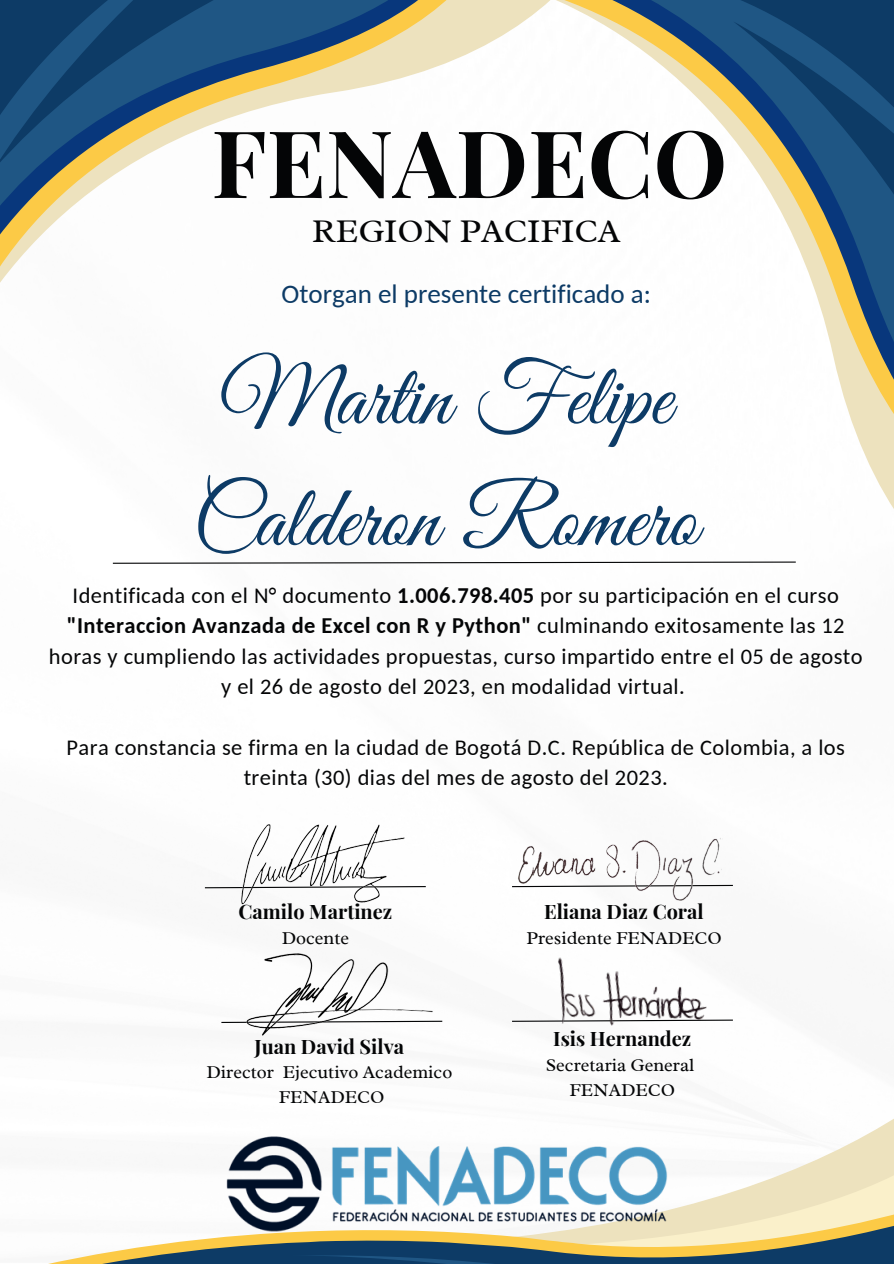
<style>
.page{position:relative;width:894px;height:1264px;background:#fff}
.page>*{position:absolute;margin:0;border:0;box-sizing:border-box;transform-origin:0 0}
.t1{font:700 93.3px "Playfair Display";color:#040506}
.t2{font:87.3px/121.6px "Great Vibes";color:#0d3b66;text-align:center}
.t3{font:33.6px "Radley";color:#040506}
.t4{font:27px "Carlito";color:#0d3b66}
.t5{font:22.5px/30.5px "Carlito";letter-spacing:.02em;color:#040506;text-align:center}
.t6{font:700 19.95px "Playfair Display";color:#040506}
.t7{font:18.45px "Radley";color:#040506}
.s1{font-weight:700}
</style>
<div class="page">
<svg style="left:811px;top:1119px;width:82px;height:43px"></svg>
<svg style="left:677px;top:1162px;width:216px;height:46px;fill:#ede2be"></svg>
<svg style="left:53px;top:1208px;width:840px;height:55px"></svg>
<svg style="left:0;top:0;width:488px;height:283px"></svg>
<svg style="left:0;top:170px;width:183px;height:106px"></svg>
<svg style="left:0;top:0;width:329px;height:170px"></svg>
<svg style="left:221px;top:1020px;width:222px;height:3px"></svg>
<svg style="left:512px;top:1020px;width:17px;height:2px"></svg>
<svg style="left:112px;top:562px;width:394px;height:2px"></svg>
<img style="left:219px;top:1136px;width:456px;height:105px">
<svg style="left:505px;top:0;width:388px;height:507px"></svg>
<svg style="left:623px;top:0;width:270px;height:218px"></svg>
<svg style="left:733px;top:7px;width:160px;height:349px"></svg>
<img style="left:204px;top:824px;width:222px;height:81px">
<img style="left:529px;top:957px;width:204px;height:69px">
<img style="left:512px;top:838px;width:221px;height:63px">
<img style="left:237px;top:953px;width:205px;height:83px">
<p class="t1" style="left:211px;top:97px;width:517px">FENADECO</p>
<p class="t3" style="left:312px;top:210px;width:310px">REGION PACIFICA</p>
<p class="t4" style="left:281px;top:283px;width:371px">Otorgan el presente certificado a:</p>
<p class="t2" style="left:193px;top:343px;width:506px">Martin Felipe<br>Calderon Romero</p>
<p class="t5" style="left:49px;top:582px;width:815px">Identificada con el N° documento <span class="s1">1.006.798.405</span> por su participación en el curso <span class="s1">"Interaccion Avanzada de Excel con R y Python"</span> culminando exitosamente las 12 horas y cumpliendo las actividades propuestas, curso impartido entre el 05 de agosto y el 26 de agosto del 2023, en modalidad virtual.</p>
<p class="t5" style="left:67px;top:734px;width:779px">Para constancia se firma en la ciudad de Bogotá D.C. República de Colombia, a los treinta (30) dias del mes de agosto del 2023.</p>
<p class="t6" style="left:238px;top:897px;width:155px">Camilo Martinez</p>
<p class="t7" style="left:282px;top:926px;width:69px">Docente</p>
<p class="t6" style="left:254px;top:1032px;width:151px">Juan David Silva</p>
<p class="t7" style="left:206px;top:1060px;width:247px">Director Ejecutivo Academico</p>
<p class="t7" style="left:279px;top:1085px;width:107px">FENADECO</p>
<p class="t6" style="left:544px;top:897px;width:161px">Eliana Diaz Coral</p>
<p class="t7" style="left:526px;top:926px;width:197px">Presidente FENADECO</p>
<p class="t6" style="left:553px;top:1024px;width:139px">Isis Hernandez</p>
<p class="t7" style="left:545px;top:1052px;width:150px">Secretaria General</p>
<p class="t7" style="left:569px;top:1077px;width:107px">FENADECO</p>
</div>
